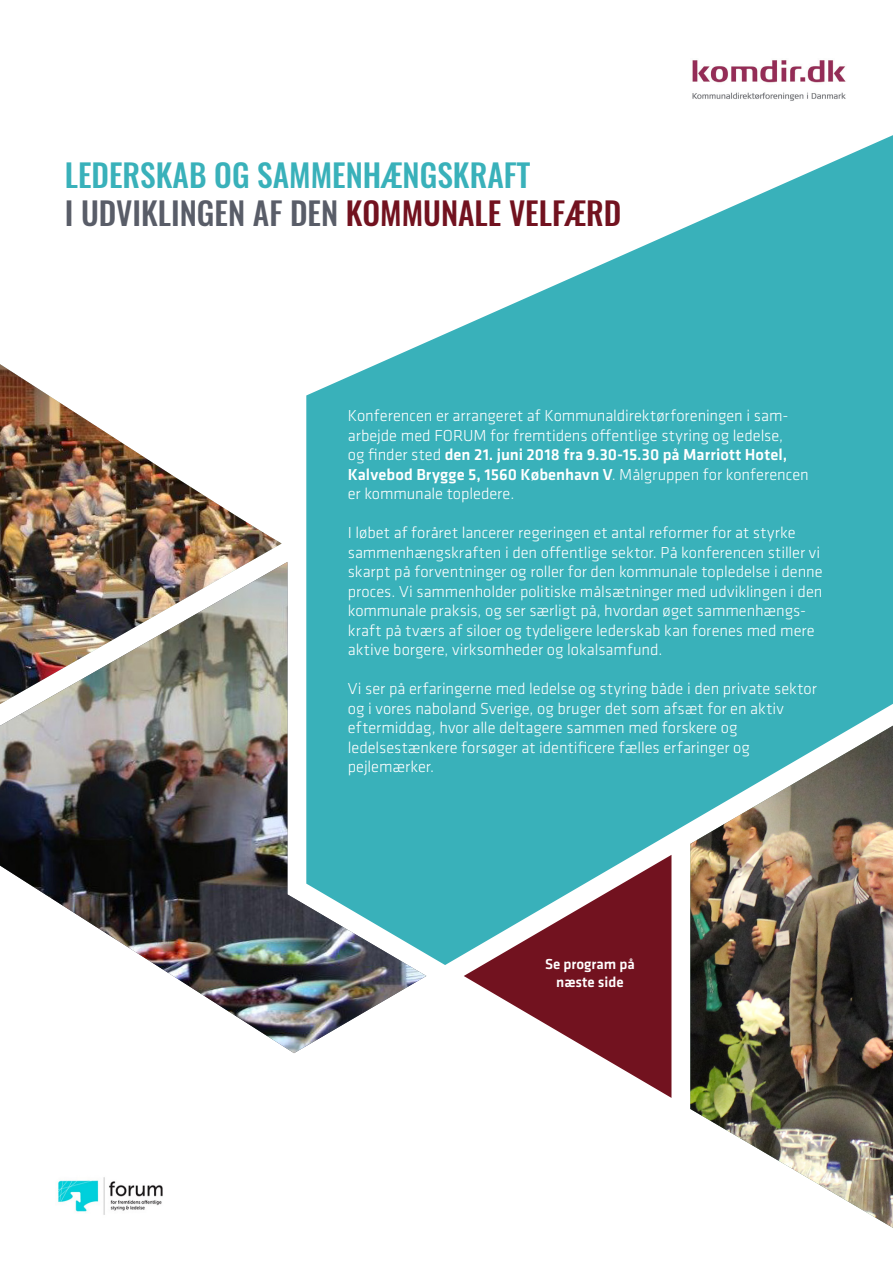
<style>
.page{position:relative;width:893px;height:1263px;background:#fff}
.page>*{position:absolute;margin:0;border:0;box-sizing:border-box;transform-origin:0 0}
.t1{font:500 31.5px "Oswald";color:#595d68}
.t2{font:500 31.5px "Oswald";color:#39b1ba}
.t3{font:300 16.5px/19.5px "Klavika Basic";letter-spacing:-.005em;color:#fff}
.t4{font:500 16.5px "Klavika Basic";letter-spacing:.005em;color:#fff}
.t5{font:500 15px "Klavika Basic";color:#fff}
.s1{color:#72121f}
.s2{font-weight:300}
</style>
<div class="page">
<svg style="left:306px;top:135px;width:587px;height:830px;fill:#39b1ba"></svg>
<img style="left:58px;top:1177px;width:105px;height:38px">
<img style="left:692px;top:60px;width:154px;height:41px">
<img style="left:690px;top:726px;width:203px;height:502px">
<svg style="left:464px;top:855px;width:207px;height:243px"></svg>
<img style="left:0;top:562px;width:426px;height:491px">
<svg style="left:0;top:704px;width:282px;height:5px"></svg>
<img style="left:0;top:364px;width:282px;height:340px">
<p class="t2" style="left:65px;top:159px;width:467px">LEDERSKAB OG SAMMENHÆNGSKRAFT</p>
<p class="t1" style="left:65px;top:196px;width:558px">I UDVIKLINGEN AF DEN <span class="s1">KOMMUNALE VELFÆRD</span></p>
<p class="t3" style="left:348px;top:406px;width:442px">Konferencen er arrangeret af Kommunaldirektørforeningen i sam-</p>
<p class="t3" style="left:348px;top:425px;width:437px">arbejde med FORUM for fremtidens offentlige styring og ledelse,</p>
<p class="t4" style="left:348px;top:443px;width:441px"><span class="s2">og finder sted</span> den 21. juni 2018 fra 9.30-15.30 på Marriott Hotel,</p>
<p class="t4" style="left:348px;top:463px;width:462px">Kalvebod Brygge 5, 1560 København V<span class="s2">. Målgruppen for konferencen</span></p>
<p class="t3" style="left:348px;top:484px;width:168px">er kommunale topledere.</p>
<p class="t3" style="left:348px;top:523px;width:476px">I løbet af foråret lancerer regeringen et antal reformer for at styrke sammenhængskraften i den offentlige sektor. På konferencen stiller vi skarpt på forventninger og roller for den kommunale topledelse i denne proces. Vi sammenholder politiske målsætninger med udviklingen i den kommunale praksis, og ser særligt på, hvordan øget sammenhængs&shy;kraft på tværs af siloer og tydeligere lederskab kan forenes med mere aktive borgere, virksomheder og lokalsamfund.</p>
<p class="t3" style="left:348px;top:679px;width:470px">Vi ser på erfaringerne med ledelse og styring både i den private sektor og i vores naboland Sverige, og bruger det som afsæt for en aktiv</p>
<p class="t3" style="left:348px;top:718px;width:391px">eftermiddag, hvor alle deltagere sammen med forskere og</p>
<p class="t3" style="left:348px;top:737px;width:404px">ledelsestænkere forsøger at identificere fælles erfaringer og</p>
<p class="t3" style="left:348px;top:757px;width:88px">pejlemærker.</p>
<p class="t5" style="left:545px;top:954px;width:91px">Se program på</p>
<p class="t5" style="left:556px;top:972px;width:69px">næste side</p>
</div>
